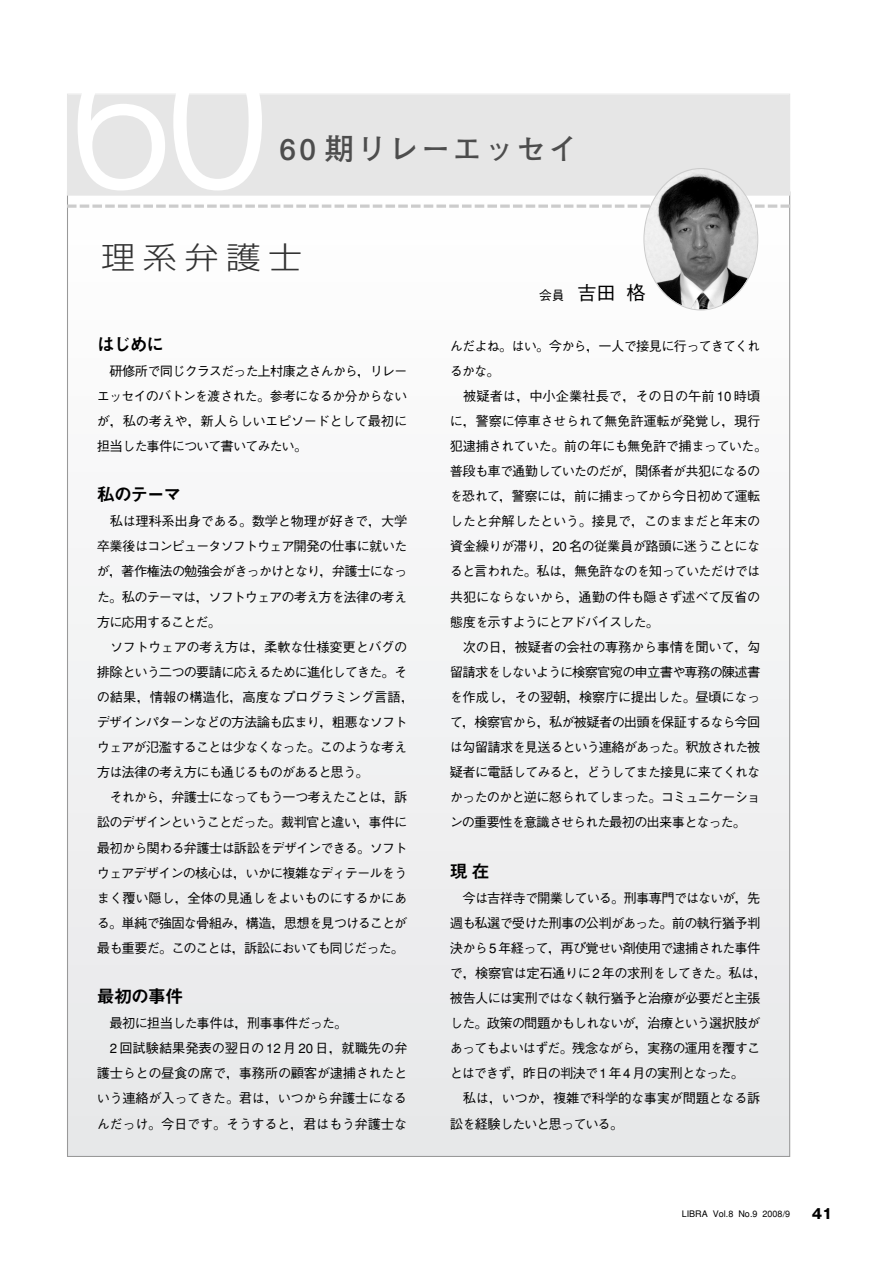
<style>
.page{position:relative;width:893px;height:1262px;background:#fff}
.page>*{position:absolute;margin:0;border:0;box-sizing:border-box;transform-origin:0 0}
.t1{font:300 193.5px "Frutiger";color:#fff}
.t2{font:300 30.6px "Shin Go";letter-spacing:.225em;color:#333;scale:1.11 1}
.t3{font:700 29.7px "Futo Go B101";letter-spacing:.065em;color:#4d4d4d}
.t4{font:18.15px "Midashi Go MB31";letter-spacing:-.09em;color:#000}
.t5{font:700 13.8px "Gothic MB101";color:#000}
.t6{font:500 13.35px/25px "Gothic BBB";letter-spacing:-.05em;color:#000;text-align:justify}
.t7{font:500 13.35px/25px "Gothic BBB";letter-spacing:-.085em;color:#000}
.t8{font:500 13.35px "Gothic BBB";letter-spacing:-.01em;color:#000}
.t9{font:500 13.35px "Gothic BBB";letter-spacing:-.015em;color:#000}
.t10{font:500 12.75px "Gothic BBB";color:#000}
.t11{font:500 9px "Gothic BBB";color:#000}
.s1{font-size:19.2px}
</style>
<div class="page">
<div style="left:68px;top:192px;width:721px;height:963px;background:#f2f3f4"></div>
<svg style="left:67px;top:204px;width:723px;height:4px"></svg>
<div style="left:68px;top:95px;width:721px;height:100px;background:#e6e6e6"></div>
<div style="left:67px;top:94px;width:723px;height:102px;border:1px solid #e6e6e6"></div>
<img style="left:644px;top:169px;width:113px;height:140px;border-radius:50%">
<h1 class="t1" style="left:67px;top:44px;width:206px">60</h1>
<h3 class="t3" style="left:279px;top:138px;width:299px">60 期リレーエッセイ</h3>
<h2 class="t2" style="left:101px;top:246px;width:183px">理系弁護士</h2>
<h3 class="t4" style="left:97px;top:337px;width:69px">はじめに</h3>
<p class="t6" style="left:97px;top:360px;width:312px;text-indent:13px">研修所で同じクラスだった上村康之さんから，リレーエッセイのバトンを渡された。参考になるか分からないが，私の考えや，新人らしいエピソードとして最初に担当した事件について書いてみたい。</p>
<h3 class="t4" style="left:97px;top:487px;width:86px">私のテーマ</h3>
<p class="t6" style="left:97px;top:510px;width:312px;text-indent:13px">私は理科系出身である。数学と物理が好きで，大学卒業後はコンピュータソフトウェア開発の仕事に就いたが，著作権法の勉強会がきっかけとなり，弁護士になった。私のテーマは，ソフトウェアの考え方を法律の考え方に応用することだ。</p>
<p class="t6" style="left:97px;top:636px;width:319px;text-align:left;text-indent:13px">ソフトウェアの考え方は，柔軟な仕様変更とバグの排除という二つの要請に応えるために進化してきた。その結果，情報の構造化，高度なプログラミング言語，デザインパターンなどの方法論も広まり，粗悪なソフトウェアが氾濫することは少なくなった。このような考え方は法律の考え方にも通じるものがあると思う。</p>
<p class="t6" style="left:97px;top:786px;width:312px;text-indent:13px">それから，弁護士になってもう一つ考えたことは，訴訟のデザインということだった。裁判官と違い，事件に最初から関わる弁護士は訴訟をデザインできる。ソフトウェアデザインの核心は，いかに複雑なディテールをうまく覆い隠し，全体の見通しをよいものにするかにある。単純で強固な骨組み，構造，思想を見つけることが最も重要だ。このことは，訴訟においても同じだった。</p>
<h3 class="t4" style="left:97px;top:989px;width:88px">最初の事件</h3>
<p class="t6" style="left:109px;top:1012px;width:239px">最初に担当した事件は，刑事事件だった。</p>
<p class="t8" style="left:110px;top:1043px;width:299px">2 回試験結果発表の翌日の12 月 20 日，就職先の弁</p>
<p class="t9" style="left:97px;top:1068px;width:312px">護士らとの昼食の席で，事務所の顧客が逮捕されたと</p>
<p class="t6" style="left:97px;top:1087px;width:312px">いう連絡が入ってきた。君は，いつから弁護士になる</p>
<p class="t6" style="left:97px;top:1112px;width:312px">んだっけ。今日です。そうすると，君はもう弁護士な</p>
<p class="t10" style="left:539px;top:291px;width:108px">会員　<span class="s1">吉田格</span></p>
<p class="t7" style="left:450px;top:335px;width:312px">んだよね。はい。今から，一人で接見に行ってきてくれるかな。</p>
<p class="t6" style="left:450px;top:385px;width:319px;text-align:left;text-indent:13px">被疑者は，中小企業社長で，その日の午前 10 時頃に，警察に停車させられて無免許運転が発覚し，現行犯逮捕されていた。前の年にも無免許で捕まっていた。普段も車で通勤していたのだが，関係者が共犯になるのを恐れて，警察には，前に捕まってから今日初めて運転したと弁解したという。接見で，このままだと年末の資金繰りが滞り，20 名の従業員が路頭に迷うことになると言われた。私は，無免許なのを知っていただけでは共犯にならないから，通勤の件も隠さず述べて反省の態度を示すようにとアドバイスした。</p>
<p class="t6" style="left:450px;top:636px;width:312px;text-indent:13px">次の日，被疑者の会社の専務から事情を聞いて，勾留請求をしないように検察官宛の申立書や専務の陳述書を作成し，その翌朝，検察庁に提出した。昼頃になって，検察官から，私が被疑者の出頭を保証するなら今回は勾留請求を見送るという連絡があった。釈放された被疑者に電話してみると，どうしてまた接見に来てくれなかったのかと逆に怒られてしまった。コミュニケーションの重要性を意識させられた最初の出来事となった。</p>
<h3 class="t4" style="left:450px;top:864px;width:41px">現在</h3>
<p class="t6" style="left:450px;top:887px;width:319px;text-align:left;text-indent:13px">今は吉祥寺で開業している。刑事専門ではないが，先週も私選で受けた刑事の公判があった。前の執行猶予判決から5 年経って，再び覚せい剤使用で逮捕された事件で，検察官は定石通りに2年の求刑をしてきた。私は，被告人には実刑ではなく執行猶予と治療が必要だと主張した。政策の問題かもしれないが，治療という選択肢があってもよいはずだ。残念ながら，実務の運用を覆すことはできず，昨日の判決で1 年4 月の実刑となった。</p>
<p class="t6" style="left:450px;top:1087px;width:312px;text-indent:13px">私は，いつか，複雑で科学的な事実が問題となる訴訟を経験したいと思っている。</p>
<p class="t11" style="left:681px;top:1210px;width:110px">LIBRA Vol.8 No.9 2008/9</p>
<p class="t5" style="left:811px;top:1208px;width:22px">41</p>
</div>
